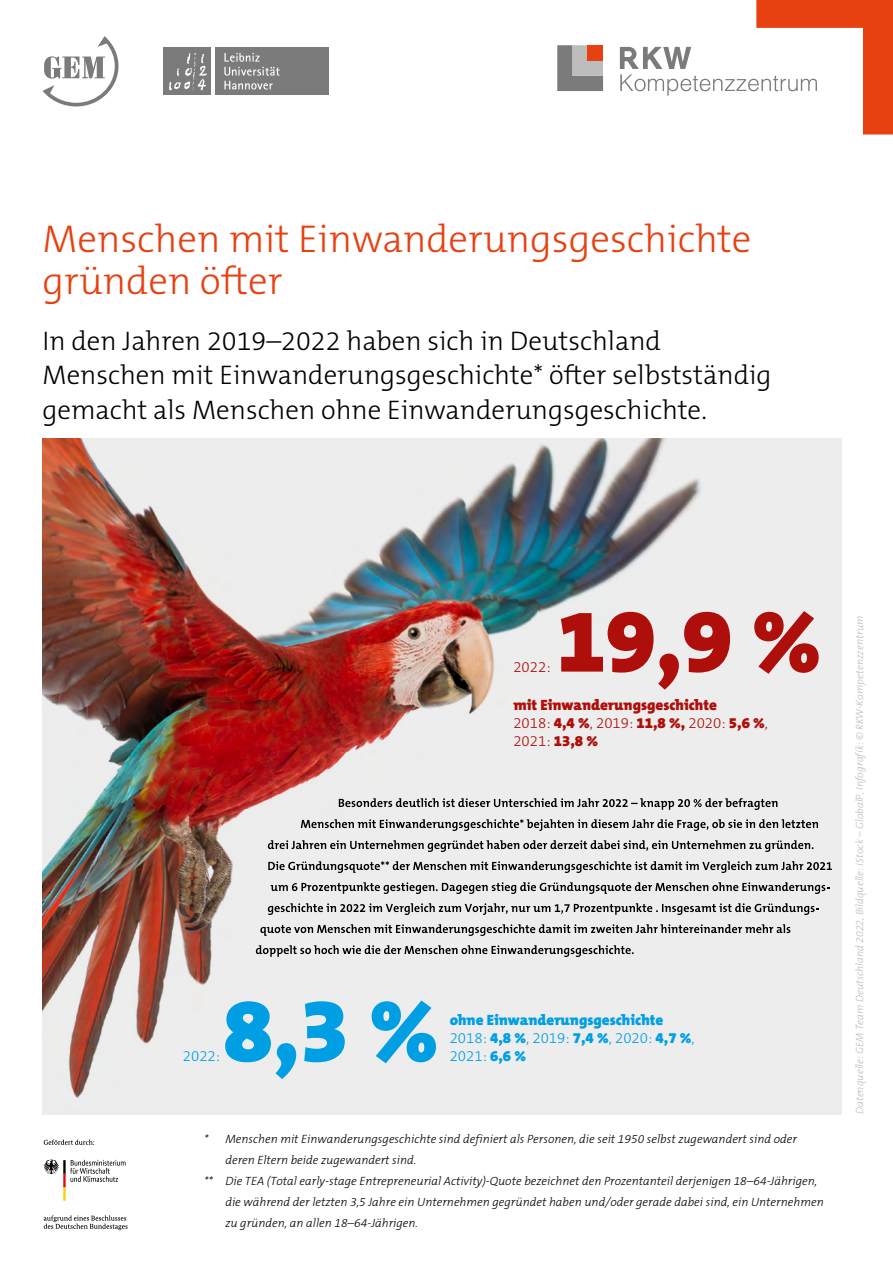
<style>
.page{position:relative;width:893px;height:1263px;background:#fff}
.page>*{position:absolute;margin:0;border:0;box-sizing:border-box;transform-origin:0 0}
.copy{font:900 90px "The Mix B W9";color:#ae0f0a}
.copy-2{font:900 90px "The Mix B W9";color:#009fe3}
.Subline_1{font:300 39px/42px "The Mix B W3";color:#e74011}
.Subline_1_1{font:300 27px/34.5px "The Mix B W3";color:#000}
.copy-3{font:300 15px/18px "The Mix B W3";color:#ae0f0a}
.copy-4{font:300 15px/18px "The Mix B W3";color:#009fe3}
.copy-5{font:900 15px "The Mix B W9";color:#009fe3}
.copy-6{font:900 15px "The Mix B W9";color:#ae0f0a}
.copy-7{font:italic 300 12px/21px "The Mix B W3";color:#000}
.copy-8{font:italic 300 10.5px "The Mix B W3";color:#bcbcbc}
.s1{font-family:"The Mix B W9";font-weight:900}
</style>
<div class="page">
<svg style="left:620px;top:0;width:273px;height:134px"></svg>
<svg style="left:557px;top:45px;width:46px;height:46px;background:#969493"></svg>
<div style="left:588px;top:45px;width:15px;height:16px;background:#e74011"></div>
<svg style="left:43px;top:36px;width:75px;height:70px"></svg>
<div style="left:216px;top:47px;width:113px;height:48px;background:#7c7b7b"></div>
<div style="left:163px;top:47px;width:48px;height:48px;background:#7c7b7b"></div>
<svg style="left:224px;top:53px;width:56px;height:37px"></svg>
<svg style="left:169px;top:53px;width:38px;height:38px"></svg>
<svg style="left:44px;top:1139px;width:50px;height:6px"></svg>
<svg style="left:44px;top:1215px;width:84px;height:15px"></svg>
<svg style="left:43px;top:1159px;width:83px;height:42px"></svg>
<img style="left:43px;top:438px;width:799px;height:676px">
<div style="left:238px;top:746px;width:617px;height:212px;background:#000;opacity:.75"></div>
<p class="Subline_1" style="left:43px;top:218px;width:710px">Menschen mit Einwanderungsgeschichte gründen öfter</p>
<p class="Subline_1_1" style="left:43px;top:323px;width:730px">In den Jahren 2019–2022 haben sich in Deutschland<br>Menschen mit Einwanderungsgeschichte* öfter selbstständig gemacht als Menschen ohne Einwanderungsgeschichte.</p>
<p class="copy-3" style="left:513px;top:658px;width:39px">2022:</p>
<p class="copy" style="left:556px;top:583px;width:266px">19,9 %</p>
<p class="copy-6" style="left:513px;top:695px;width:205px">mit Einwanderungsgeschichte</p>
<p class="copy-3" style="left:513px;top:714px;width:256px">2018: <span class="s1">4,4 %</span>, 2019: <span class="s1">11,8 %,</span> 2020: <span class="s1">5,6 %</span>,<br>2021: <span class="s1">13,8 %</span></p>
<p class="copy-2" style="left:223px;top:973px;width:217px">8,3 %</p>
<p class="copy-4" style="left:183px;top:1047px;width:39px">2022:</p>
<p class="copy-5" style="left:450px;top:1010px;width:215px">ohne Einwanderungsgeschichte</p>
<p class="copy-4" style="left:450px;top:1029px;width:246px">2018: <span class="s1">4,8 %</span>, 2019: <span class="s1">7,4 %</span>, 2020: <span class="s1">4,7 %</span>,<br>2021: <span class="s1">6,6 %</span></p>
<p class="copy-7" style="left:225px;top:1129px;width:573px;text-indent:-21px">* Menschen mit Einwanderungsgeschichte sind definiert als Personen, die seit 1950 selbst zugewandert sind oder deren Eltern beide zugewandert sind.</p>
<p class="copy-7" style="left:225px;top:1171px;width:600px;text-indent:-21px">** Die TEA (Total early-stage Entrepreneurial Activity)-Quote bezeichnet den Prozentanteil derjenigen 18–64-Jährigen, die während der letzten 3,5 Jahre ein Unternehmen gegründet haben und/oder gerade dabei sind, ein Unternehmen zu gründen, an allen 18–64-Jährigen.</p>
<p class="copy-8" style="left:853px;top:1114px;width:500px;rotate:-90deg">Datenquelle: GEM Team Deutschland 2022, Bildquelle: iStock – GlobalP, Infografik: © RKW-Kompetenzzentrum</p>
</div>
